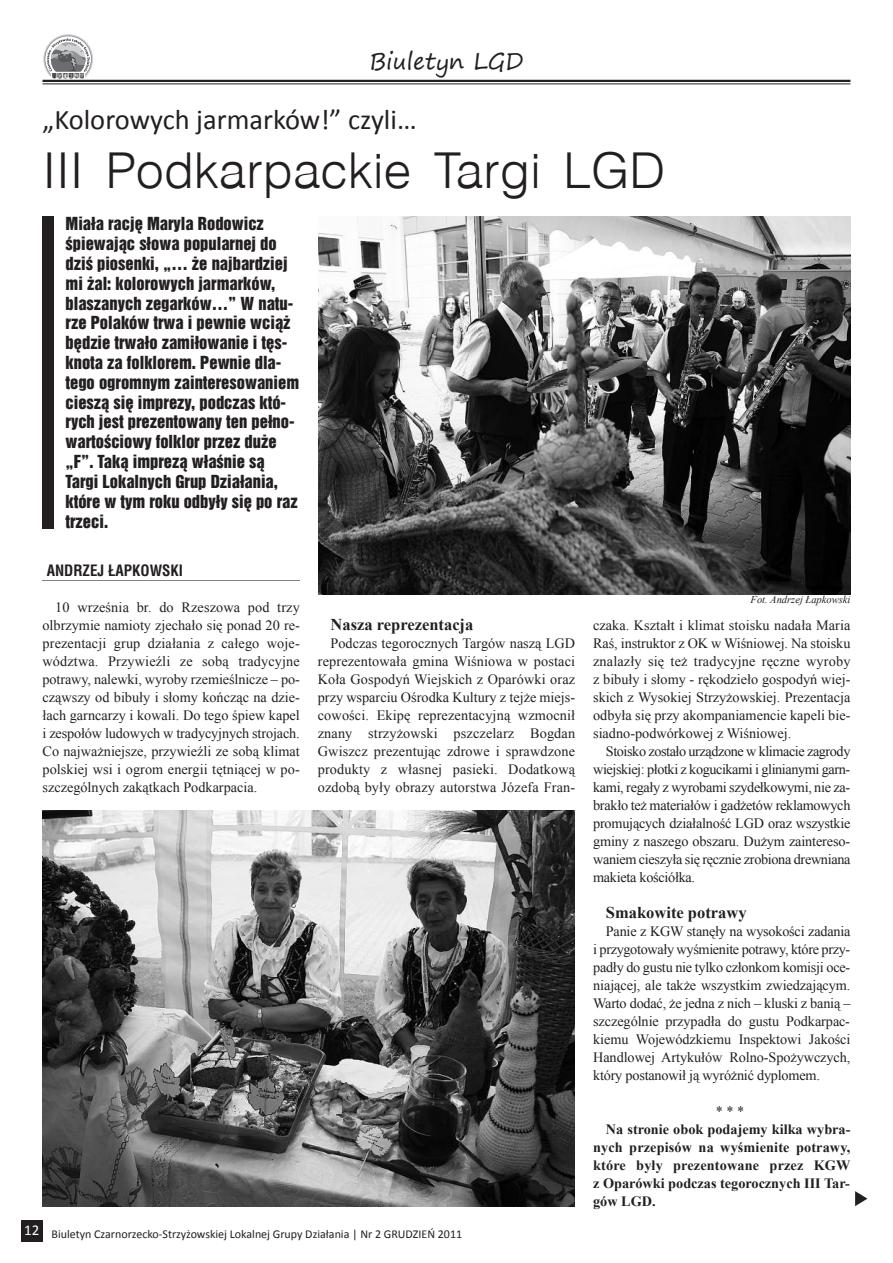
<style>
.page{position:relative;width:893px;height:1263px;background:#fff}
.page>*{position:absolute;margin:0;border:0;box-sizing:border-box;transform-origin:0 0}
.t1{font:300 49.5px "Switzerland";color:#231f20}
.t2{font:28.5px "Calibri";color:#231f20}
.t3{font:28.5px "Segoe Print";color:#231f20}
.t4{font:16.5px/19.8px "Switzerland Inserat";color:#231f20}
.t5{font:700 16.5px "Times New Roman";color:#231f20}
.t6{font:700 15px "Switzerland Condensed";color:#231f20}
.t7{font:14.25px/18px "Times New Roman";color:#231f20;text-align:justify}
.t8{font:700 14.25px/18px "Times New Roman";letter-spacing:.01em;color:#231f20;text-align:justify}
.t9{font:12px "Calibri";color:#231f20}
.t10{font:italic 10.5px "Times New Roman";color:#231f20}
</style>
<div class="page">
<div style="left:21px;top:1220px;width:22px;height:22px;background:#231f20"></div>
<svg style="left:43px;top:34px;width:50px;height:43px"></svg>
<img style="left:53px;top:73px;width:31px;height:6px">
<hr style="left:43px;top:80px;width:807px;height:2px;background:#231f20">
<hr style="left:43px;top:84px;width:807px;height:1px;background:#231f20">
<hr style="left:43px;top:580px;width:257px;height:1px;background:#808285">
<div style="left:43px;top:216px;width:11px;height:312px;background:#231f20"></div>
<img style="left:318px;top:216px;width:532px;height:378px">
<img style="left:43px;top:810px;width:532px;height:396px">
<svg style="left:855px;top:1191px;width:12px;height:15px"></svg>
<h2 class="t3" style="left:369px;top:46px;width:156px">Biuletyn LGD</h2>
<h2 class="t2" style="left:43px;top:108px;width:376px">„Kolorowych jarmarków!” czyli…</h2>
<h1 class="t1" style="left:43px;top:142px;width:624px">III Podkarpackie Targi LGD</h1>
<p class="t4" style="left:66px;top:214px;width:235px">Miała rację Maryla Rodowicz śpiewając słowa popularnej do dziś piosenki, „… że najbardziej mi żal: kolorowych jarmarków, blaszanych zegarków…” W natu&shy;rze Polaków trwa i pewnie wciąż będzie trwało zamiłowanie i tęs&shy;knota za folklorem. Pewnie dla&shy;tego ogromnym zainteresowaniem cieszą się imprezy, podczas któ&shy;rych jest prezentowany ten pełno&shy;wartościowy folklor przez duże „F”. Taką imprezą właśnie są<br>Targi Lokalnych Grup Działania, które w tym roku odbyły się po raz trzeci.</p>
<p class="t6" style="left:47px;top:562px;width:138px">ANDRZEJ ŁAPKOWSKI</p>
<p class="t7" style="left:43px;top:598px;width:259px;text-indent:13px">10 września br. do Rzeszowa pod trzy olbrzymie namioty zjechało się ponad 20 re&shy;prezentacji grup działania z całego woje&shy;wództwa. Przywieźli ze sobą tradycyjne potrawy, nalewki, wyroby rzemieślnicze – po&shy;cząwszy od bibuły i słomy kończąc na dzie&shy;łach garncarzy i kowali. Do tego śpiew kapel i zespołów ludowych w tradycyjnych strojach.<br>Co najważniejsze, przywieźli ze sobą klimat polskiej wsi i ogrom energii tętniącej w po&shy;szczególnych zakątkach Podkarpacia.</p>
<p class="t5" style="left:331px;top:615px;width:144px">Nasza reprezentacja</p>
<p class="t7" style="left:318px;top:634px;width:259px;text-indent:13px">Podczas tegorocznych Targów naszą LGD reprezentowała gmina Wiśniowa w postaci Koła Gospodyń Wiejskich z Oparówki oraz przy wsparciu Ośrodka Kultury z tejże miejs&shy;cowości. Ekipę reprezentacyjną wzmocnił znany strzyżowski pszczelarz Bogdan Gwiszcz prezentując zdrowe i sprawdzone produkty z własnej pasieki. Dodatkową ozdobą były obrazy autorstwa Józefa Fran-</p>
<p class="t9" style="left:24px;top:1229px;width:439px"><sup>12</sup> Biuletyn Czarnorzecko-strzyżowskiej Lokalnej Grupy Działania | Nr 2 GrUDZIEŃ 2011</p>
<p class="t10" style="left:751px;top:593px;width:101px">Fot. Andrzej Łapkowski</p>
<p class="t7" style="left:593px;top:616px;width:259px">czaka. Kształt i klimat stoisku nadała Maria Raś, instruktor z OK w Wiśniowej. Na stoisku znalazły się też tradycyjne ręczne wyroby z bibuły i słomy - rękodzieło gospodyń wiej&shy;skich z Wysokiej Strzyżowskiej. Prezentacja odbyła się przy akompaniamencie kapeli bie&shy;siadno-podwórkowej z Wiśniowej.</p>
<p class="t7" style="left:593px;top:742px;width:259px;text-indent:13px">Stoisko zostało urządzone w klimacie zagrody wiejskiej: płotki z kogucikami i glinianymi garn&shy;kami, regały z wyrobami szydełkowymi, nie za&shy;brakło też materiałów i gadżetów reklamowych promujących działalność LGD oraz wszystkie gminy z naszego obszaru. Dużym zaintereso&shy;waniem cieszyła się ręcznie zrobiona drewniana makieta kościółka.</p>
<p class="t5" style="left:606px;top:903px;width:142px">Smakowite potrawy</p>
<p class="t7" style="left:593px;top:922px;width:259px;text-indent:13px">Panie z KGW stanęły na wysokości zadania i przygotowały wyśmienite potrawy, które przy&shy;padły do gustu nie tylko członkom komisji oce&shy;niającej, ale także wszystkim zwiedzającym.<br>Warto dodać, że jedna z nich – kluski z banią – szczególnie przypadła do gustu Podkarpac&shy;kiemu Wojewódzkiemu Inspektowi Jakości Handlowej Artykułów Rolno-Spożywczych, który postanowił ją wyróżnić dyplomem.</p>
<p class="t7" style="left:716px;top:1102px;width:30px">***</p>
<p class="t8" style="left:593px;top:1120px;width:259px;text-indent:13px">Na stronie obok podajemy kilka wybra&shy;nych przepisów na wyśmienite potrawy, które były prezentowane przez KGW z oparówki podczas tegorocznych iii Tar&shy;gów lGD.</p>
</div>
